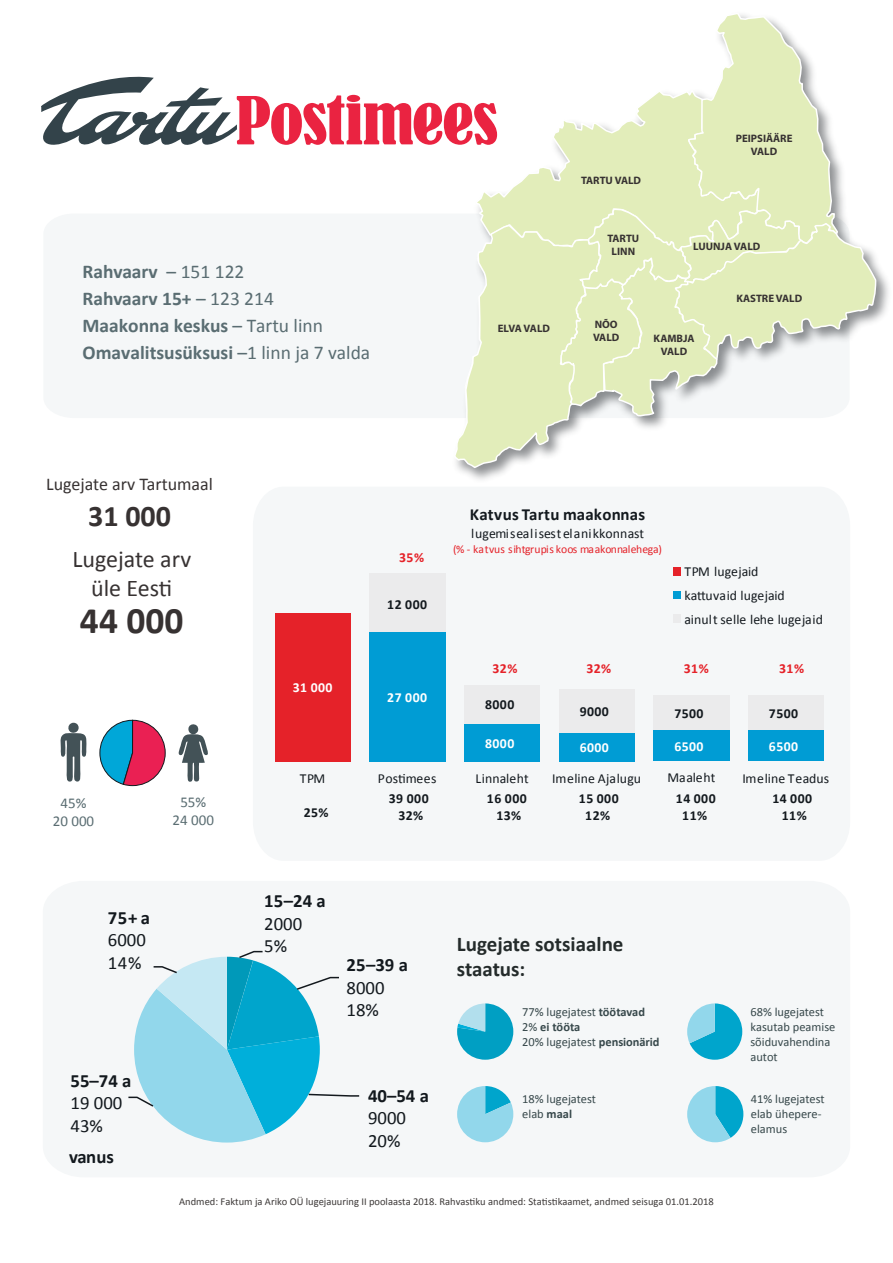
<style>
.page{position:relative;width:893px;height:1263px;background:#fff}
.page>*{position:absolute;margin:0;border:0;box-sizing:border-box;transform-origin:0 0}
.t1{font:700 37.5px "Calibri";color:#373232}
.t2{font:700 30px "Calibri";color:#373232}
.t3{font:24px/28.8px "Calibri";color:#373232;text-align:center}
.t4{font:700 21px/25.2px "Calibri";color:#242b2b}
.t5{font:700 19.5px/27px "Calibri";color:#5a6d72}
.t6{font:18.75px/22.5px "Calibri";color:#13191e}
.t7{font:700 18.75px "Calibri";color:#13191e}
.t8{font:18px "Calibri";color:#373232}
.t9{font:700 16.95px "Calibri";letter-spacing:.015em;color:#13191e}
.t10{font:15px/18.3px "Calibri";color:#5a6d72;text-align:center}
.t11{font:13.8px/23.9px "Calibri";letter-spacing:.01em;color:#13191e}
.t12{font:700 13.8px/17px "Calibri";letter-spacing:.03em;color:#13191e;text-align:center}
.t13{font:700 13.8px "Calibri";letter-spacing:.03em;color:#fff}
.t14{font:700 13.8px "Calibri";letter-spacing:.03em;color:#e52229}
.t15{font:12.45px/14.9px "Calibri";color:#37484b}
.t16{font:11.7px "Calibri";color:#e52229}
.t17{font:700 10.8px/12.9px "Myriad Pro";color:#373232;text-align:center}
.t18{font:700 10.8px "Myriad Pro";letter-spacing:-.025em;color:#373232}
.t19{font:10.5px "Calibri";color:#3c3837}
.s1{font-weight:400}
.s2{font-weight:700}
</style>
<div class="page">
<svg style="left:178px;top:724px;width:30px;height:58px"></svg>
<svg style="left:60px;top:723px;width:27px;height:59px"></svg>
<svg style="left:41px;top:14px;width:836px;height:465px"></svg>
<svg style="left:99px;top:720px;width:67px;height:66px"></svg>
<svg style="left:128px;top:950px;width:232px;height:192px"></svg>
<svg style="left:457px;top:1003px;width:56px;height:57px"></svg>
<svg style="left:457px;top:1086px;width:56px;height:56px"></svg>
<svg style="left:687px;top:1003px;width:55px;height:57px"></svg>
<svg style="left:687px;top:1086px;width:56px;height:56px"></svg>
<div style="left:275px;top:613px;width:75px;height:148px;background:#e52229"></div>
<div style="left:369px;top:632px;width:77px;height:129px;background:#009cd4"></div>
<div style="left:369px;top:574px;width:77px;height:58px;background:#ebebec"></div>
<div style="left:465px;top:723px;width:75px;height:38px;background:#009cd4"></div>
<div style="left:465px;top:685px;width:75px;height:38px;background:#ebebec"></div>
<div style="left:559px;top:733px;width:75px;height:28px;background:#009cd4"></div>
<div style="left:559px;top:689px;width:75px;height:44px;background:#ebebec"></div>
<div style="left:653px;top:730px;width:76px;height:31px;background:#009cd4"></div>
<div style="left:653px;top:695px;width:76px;height:35px;background:#ebebec"></div>
<div style="left:749px;top:730px;width:75px;height:31px;background:#009cd4"></div>
<div style="left:749px;top:695px;width:75px;height:35px;background:#ebebec"></div>
<div style="left:673px;top:567px;width:8px;height:8px;background:#e52229"></div>
<div style="left:673px;top:591px;width:8px;height:8px;background:#009cd4"></div>
<div style="left:673px;top:614px;width:8px;height:9px;background:#ebebec"></div>
<h3 class="t5" style="left:83px;top:258px;width:289px">Rahvaarv <span class="s1">– 151 122<br></span>Rahvaarv 15+ <span class="s1">– 123 214<br></span>Maakonna keskus <span class="s1">– Tartu linn<br></span>Omavalitsusüksusi <span class="s1">–1 linn ja 7 valda</span></h3>
<p class="t17" style="left:581px;top:174px;width:62px">TARTU VALD</p>
<p class="t17" style="left:736px;top:132px;width:58px">PEIPSIÄÄRE<br>VALD</p>
<p class="t17" style="left:607px;top:232px;width:33px">TARTU<br>LINN</p>
<p class="t17" style="left:693px;top:240px;width:69px">LUUNJA VALD</p>
<p class="t18" style="left:498px;top:322px;width:54px">ELVA VALD</p>
<p class="t17" style="left:593px;top:318px;width:28px;text-align:left">NÕO<br>VALD</p>
<p class="t17" style="left:653px;top:332px;width:43px">KAMBJA<br>VALD</p>
<p class="t17" style="left:736px;top:292px;width:68px">KASTRE VALD</p>
<h3 class="t8" style="left:46px;top:472px;width:168px">Lugejate arv Tartumaal</h3>
<h2 class="t2" style="left:88px;top:496px;width:84px">31 000</h2>
<h3 class="t3" style="left:72px;top:545px;width:120px">Lugejate arv üle Eesti</h3>
<h1 class="t1" style="left:80px;top:596px;width:105px">44 000</h1>
<p class="t10" style="left:53px;top:794px;width:43px">45%<br>20 000</p>
<p class="t10" style="left:173px;top:793px;width:43px">55%<br>24 000</p>
<p class="t13" style="left:293px;top:679px;width:41px">31 000</p>
<p class="t11" style="left:300px;top:766px;width:27px">TPM</p>
<p class="t12" style="left:304px;top:803px;width:26px">25%</p>
<p class="t14" style="left:399px;top:548px;width:26px">35%</p>
<p class="t12" style="left:387px;top:595px;width:41px">12 000</p>
<p class="t13" style="left:387px;top:689px;width:41px">27 000</p>
<h3 class="t9" style="left:470px;top:503px;width:177px">Katvus Tartu maakonnas</h3>
<p class="t11" style="left:471px;top:521px;width:174px">lugemisealisest elanikkonnast</p>
<p class="t16" style="left:453px;top:541px;width:211px">(% - katvus sihtgrupis koos maakonnalehega)</p>
<p class="t11" style="left:684px;top:559px;width:140px">TPM lugejaid<br>kattuvaid lugejaid<br>ainult selle lehe lugejaid</p>
<p class="t14" style="left:492px;top:659px;width:26px">32%</p>
<p class="t14" style="left:586px;top:659px;width:26px">32%</p>
<p class="t14" style="left:684px;top:659px;width:26px">31%</p>
<p class="t14" style="left:779px;top:659px;width:26px">31%</p>
<p class="t12" style="left:485px;top:696px;width:31px">8000</p>
<p class="t13" style="left:485px;top:734px;width:31px">8000</p>
<p class="t12" style="left:580px;top:703px;width:31px">9000</p>
<p class="t13" style="left:580px;top:739px;width:31px">6000</p>
<p class="t12" style="left:674px;top:704px;width:31px">7500</p>
<p class="t13" style="left:674px;top:738px;width:31px">6500</p>
<p class="t12" style="left:769px;top:704px;width:31px">7500</p>
<p class="t13" style="left:769px;top:738px;width:31px">6500</p>
<p class="t11" style="left:378px;top:766px;width:60px">Postimees</p>
<p class="t11" style="left:475px;top:766px;width:55px">Linnaleht</p>
<p class="t11" style="left:552px;top:766px;width:90px">Imeline Ajalugu</p>
<p class="t11" style="left:667px;top:765px;width:50px">Maaleht</p>
<p class="t11" style="left:742px;top:766px;width:88px">Imeline Teadus</p>
<p class="t12" style="left:389px;top:790px;width:41px">39 000<br>32%</p>
<p class="t12" style="left:487px;top:790px;width:41px">16 000<br>13%</p>
<p class="t12" style="left:676px;top:790px;width:41px">14 000<br>11%</p>
<p class="t12" style="left:772px;top:790px;width:41px">14 000<br>11%</p>
<p class="t12" style="left:579px;top:790px;width:41px">15 000<br>12%</p>
<h3 class="t7" style="left:108px;top:906px;width:44px">75+ a</h3>
<h3 class="t6" style="left:108px;top:929px;width:40px">6000<br>14%</h3>
<h3 class="t7" style="left:71px;top:1068px;width:62px">55–74 a</h3>
<h3 class="t6" style="left:71px;top:1092px;width:53px">19 000<br>43%</h3>
<h3 class="t7" style="left:69px;top:1144px;width:46px">vanus</h3>
<h3 class="t7" style="left:264px;top:889px;width:63px">15–24 a</h3>
<h3 class="t6" style="left:264px;top:912px;width:40px">2000<br>5%</h3>
<h3 class="t7" style="left:346px;top:953px;width:63px">25–39 a</h3>
<h3 class="t6" style="left:346px;top:976px;width:40px">8000<br>18%</h3>
<h3 class="t7" style="left:368px;top:1083px;width:62px">40–54 a</h3>
<h3 class="t6" style="left:368px;top:1107px;width:40px">9000<br>20%</h3>
<h3 class="t4" style="left:457px;top:931px;width:168px">Lugejate sotsiaalne staatus:</h3>
<p class="t15" style="left:522px;top:1004px;width:139px">77% lugejatest <span class="s2">töötavad<br></span>2% <span class="s2">ei tööta<br></span>20% lugejatest <span class="s2">pensionärid</span></p>
<p class="t15" style="left:522px;top:1091px;width:75px">18% lugejatest elab <span class="s2">maal</span></p>
<p class="t19" style="left:179px;top:1194px;width:536px">Andmed: Faktum ja Ariko OÜ lugejauuring II poolaasta 2018. Rahvastiku andmed: Statistikaamet, andmed seisuga 01.01.2018</p>
<p class="t15" style="left:750px;top:1004px;width:86px">68% lugejatest kasutab peamise sõiduvahendina autot</p>
<p class="t15" style="left:751px;top:1091px;width:75px">41% lugejatest elab ühepere&shy;elamus</p>
</div>
